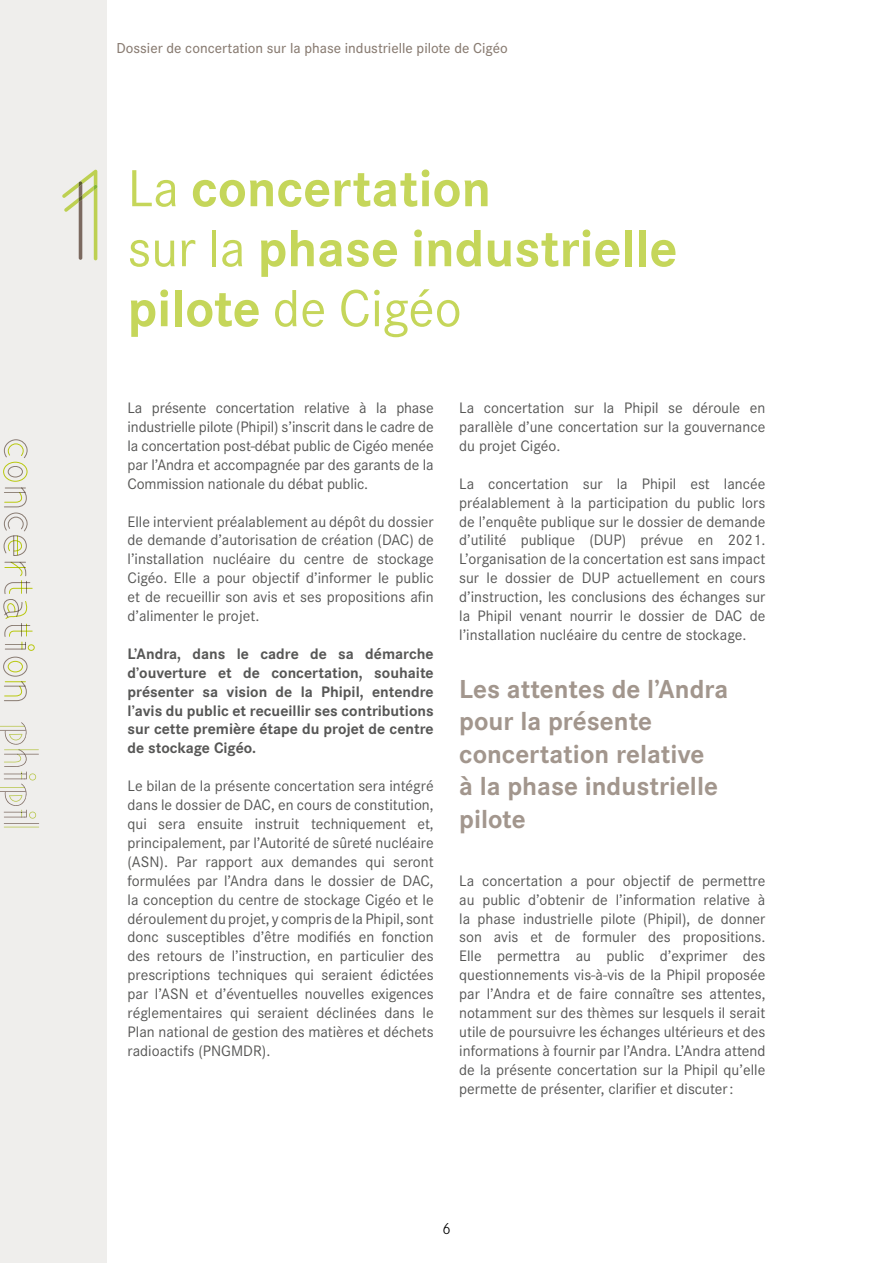
<style>
.page{position:relative;width:893px;height:1263px;background:#fff}
.page>*{position:absolute;margin:0;border:0;box-sizing:border-box;transform-origin:0 0}
.t1{font:700 54px/60px "Corporate S";color:#c5d65a}
.t2{font:700 27px/32.4px "Corporate S";color:#a2968d}
.t3{font:300 16.5px "Corporate S";color:#000}
.t4{font:15.75px/18.9px "Corporate S";color:#575756;text-align:justify}
.t5{font:700 15.75px/18.9px "Corporate S";color:#575756;text-align:justify}
.t6{font:500 15px "Corporate S";color:#897c72}
.s1{font-weight:400}
</style>
<div class="page">
<div style="left:0;top:0;width:107px;height:1263px;background:#efeeec"></div>
<svg style="left:62px;top:170px;width:35px;height:90px"></svg>
<p class="t6" style="left:116px;top:39px;width:393px">Dossier de concertation sur la phase industrielle pilote de Cigéo</p>
<h1 class="t1" style="left:128px;top:160px;width:551px"><span class="s1">La</span> concertation<br><span class="s1">sur la</span> phase industrielle pilote <span class="s1">de Cigéo</span></h1>
<p class="t4" style="left:128px;top:399px;width:308px">La présente concertation relative à la phase industrielle pilote (Phipil) s’inscrit dans le cadre de la concertation post-débat public de Cigéo menée par l’Andra et accompagnée par des garants de la Commission nationale du débat public.</p>
<p class="t4" style="left:128px;top:512px;width:308px">Elle intervient préalablement au dépôt du dossier de demande d’autorisation de création (DAC) de l’installation nucléaire du centre de stockage Cigéo. Elle a pour objectif d’informer le public et de recueillir son avis et ses propositions afin d’alimenter le projet.</p>
<p class="t5" style="left:128px;top:645px;width:308px">L’Andra, dans le cadre de sa démarche d’ouverture et de concertation, souhaite présenter sa vision de la Phipil, entendre l’avis du public et recueillir ses contributions sur cette première étape du projet de centre de stockage Cigéo.</p>
<p class="t4" style="left:128px;top:777px;width:308px">Le bilan de la présente concertation sera intégré dans le dossier de DAC, en cours de constitution, qui sera ensuite instruit techniquement et, principalement, par l’Autorité de sûreté nucléaire (ASN). Par rapport aux demandes qui seront formulées par l’Andra dans le dossier de DAC, la conception du centre de stockage Cigéo et le déroulement du projet, y compris de la Phipil, sont donc susceptibles d’être modifiés en fonction des retours de l’instruction, en particulier des prescriptions techniques qui seraient édictées par l’ASN et d’éventuelles nouvelles exigences réglementaires qui seraient déclinées dans le Plan national de gestion des matières et déchets radioactifs (PNGMDR).</p>
<p class="t4" style="left:459px;top:399px;width:308px">La concertation sur la Phipil se déroule en parallèle d’une concertation sur la gouvernance du projet Cigéo.</p>
<p class="t4" style="left:459px;top:474px;width:308px">La concertation sur la Phipil est lancée préalablement à la participation du public lors de l’enquête publique sur le dossier de demande d’utilité publique (DUP) prévue en 2021.<br>L’organisation de la concertation est sans impact sur le dossier de DUP actuellement en cours d’instruction, les conclusions des échanges sur la Phipil venant nourrir le dossier de DAC de l’installation nucléaire du centre de stockage.</p>
<h2 class="t2" style="left:459px;top:673px;width:271px">Les attentes de l’Andra pour la présente concertation relative<br>à la phase industrielle pilote</h2>
<p class="t4" style="left:459px;top:871px;width:308px">La concertation a pour objectif de permettre au public d’obtenir de l’information relative à la phase industrielle pilote (Phipil), de donner son avis et de formuler des propositions.<br>Elle permettra au public d’exprimer des questionnements vis-à-vis de la Phipil proposée par l’Andra et de faire connaître ses attentes, notamment sur des thèmes sur lesquels il serait utile de poursuivre les échanges ultérieurs et des informations à fournir par l’Andra. L’Andra attend de la présente concertation sur la Phipil qu’elle permette de présenter, clarifier et discuter:</p>
<p class="t3" style="left:442px;top:1219px;width:10px">6</p>
</div>
